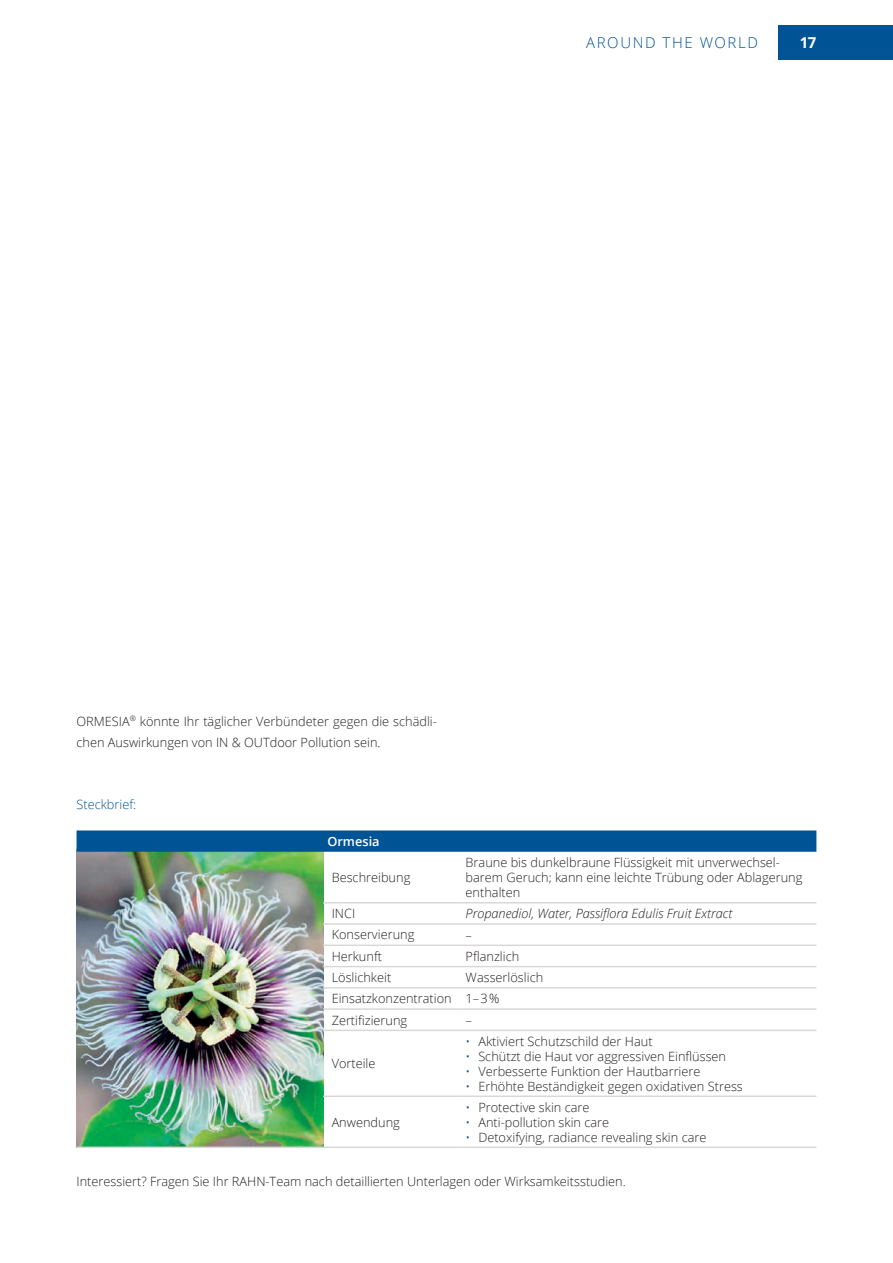
<style>
.page{position:relative;width:893px;height:1263px;background:#fff}
.page>*{position:absolute;margin:0;border:0;box-sizing:border-box;transform-origin:0 0}
.t1{font:300 15px "Open Sans";letter-spacing:.105em;color:#005495}
.t2{font:700 15px "Open Sans";color:#fff}
.t3{font:300 12.75px/15px "Open Sans";color:#231f20}
.t4{font:italic 300 12.75px "Open Sans";color:#231f20}
.t5{font:300 12.75px "Open Sans";color:#005495}
.t6{font:600 12.75px "Open Sans";color:#fff}
.s1{color:#005495}
</style>
<div class="page">
<div style="left:778px;top:26px;width:115px;height:34px;background:#005495"></div>
<img style="left:77px;top:852px;width:246px;height:294px">
<svg style="left:77px;top:830px;width:739px;height:22px"></svg>
<hr style="left:323px;top:902px;width:138px;height:1px;background:#d8d9d7">
<hr style="left:461px;top:902px;width:355px;height:1px;background:#d8d9d7">
<hr style="left:323px;top:923px;width:138px;height:2px;background:#d8d9d7">
<hr style="left:461px;top:923px;width:355px;height:2px;background:#d8d9d7">
<hr style="left:323px;top:944px;width:138px;height:2px;background:#d8d9d7">
<hr style="left:461px;top:944px;width:355px;height:2px;background:#d8d9d7">
<hr style="left:323px;top:966px;width:138px;height:1px;background:#d8d9d7">
<hr style="left:461px;top:966px;width:355px;height:1px;background:#d8d9d7">
<hr style="left:323px;top:987px;width:138px;height:1px;background:#d8d9d7">
<hr style="left:461px;top:987px;width:355px;height:1px;background:#d8d9d7">
<hr style="left:323px;top:1008px;width:138px;height:2px;background:#d8d9d7">
<hr style="left:461px;top:1008px;width:355px;height:2px;background:#d8d9d7">
<hr style="left:323px;top:1029px;width:138px;height:2px;background:#d8d9d7">
<hr style="left:461px;top:1029px;width:355px;height:2px;background:#d8d9d7">
<hr style="left:323px;top:1095px;width:138px;height:2px;background:#d8d9d7">
<hr style="left:461px;top:1095px;width:355px;height:2px;background:#d8d9d7">
<hr style="left:323px;top:1146px;width:138px;height:2px;background:#d8d9d7">
<hr style="left:461px;top:1146px;width:355px;height:2px;background:#d8d9d7">
<hr style="left:77px;top:1146px;width:246px;height:2px;background:#d8d9d7">
<p class="t1" style="left:586px;top:32px;width:174px">AROUND THE WORLD</p>
<p class="t2" style="left:800px;top:32px;width:18px">17</p>
<p class="t3" style="left:77px;top:710px;width:362px;line-height:21px">ORMESIA<sup>®</sup> könnte Ihr täglicher Verbündeter gegen die schädli&shy;chen Auswirkungen von IN &amp; OUTdoor Pollution sein.</p>
<p class="t5" style="left:77px;top:796px;width:61px">Steckbrief:</p>
<p class="t6" style="left:327px;top:833px;width:54px">Ormesia</p>
<p class="t3" style="left:332px;top:869px;width:80px">Beschreibung</p>
<p class="t3" style="left:466px;top:855px;width:338px">Braune bis dunkelbraune Flüssigkeit mit unverwechsel&shy;barem Geruch; kann eine leichte Trübung oder Ablagerung enthalten</p>
<p class="t3" style="left:332px;top:906px;width:25px">INCI</p>
<p class="t4" style="left:466px;top:905px;width:268px">Propanediol, Water, Passiflora Edulis Fruit Extract</p>
<p class="t3" style="left:332px;top:927px;width:84px">Konservierung</p>
<p class="t3" style="left:466px;top:927px;width:8px">–</p>
<p class="t3" style="left:332px;top:948px;width:52px">Herkunft</p>
<p class="t3" style="left:466px;top:948px;width:55px">Pflanzlich</p>
<p class="t3" style="left:332px;top:969px;width:61px">Löslichkeit</p>
<p class="t3" style="left:332px;top:966px;width:213px;line-height:21.1px;text-indent:134px">Wasserlöslich<br>Einsatzkonzentration 1– 3 %<br>Zertifizierung</p>
<p class="t3" style="left:466px;top:1012px;width:8px">–</p>
<p class="t3" style="left:332px;top:1056px;width:45px">Vorteile</p>
<p class="t3" style="left:466px;top:1033px;width:188px"><span class="s1">•</span> Aktiviert Schutzschild der Haut</p>
<p class="t3" style="left:466px;top:1048px;width:262px"><span class="s1">•</span> Schützt die Haut vor aggressiven Einflüssen</p>
<p class="t3" style="left:466px;top:1063px;width:236px"><span class="s1">•</span> Verbesserte Funktion der Hautbarriere</p>
<p class="t3" style="left:466px;top:1078px;width:279px"><span class="s1">•</span> Erhöhte Beständigkeit gegen oxidativen Stress</p>
<p class="t3" style="left:466px;top:1099px;width:125px"><span class="s1">•</span> Protective skin care</p>
<p class="t3" style="left:466px;top:1114px;width:145px"><span class="s1">•</span> Anti-pollution skin care</p>
<p class="t3" style="left:466px;top:1129px;width:242px"><span class="s1">•</span> Detoxifying, radiance revealing skin care</p>
<p class="t3" style="left:77px;top:1174px;width:551px">Interessiert? Fragen Sie Ihr RAHN-Team nach detaillierten Unterlagen oder Wirksamkeitsstudien.</p>
<p class="t3" style="left:332px;top:1114px;width:70px">Anwendung</p>
</div>
